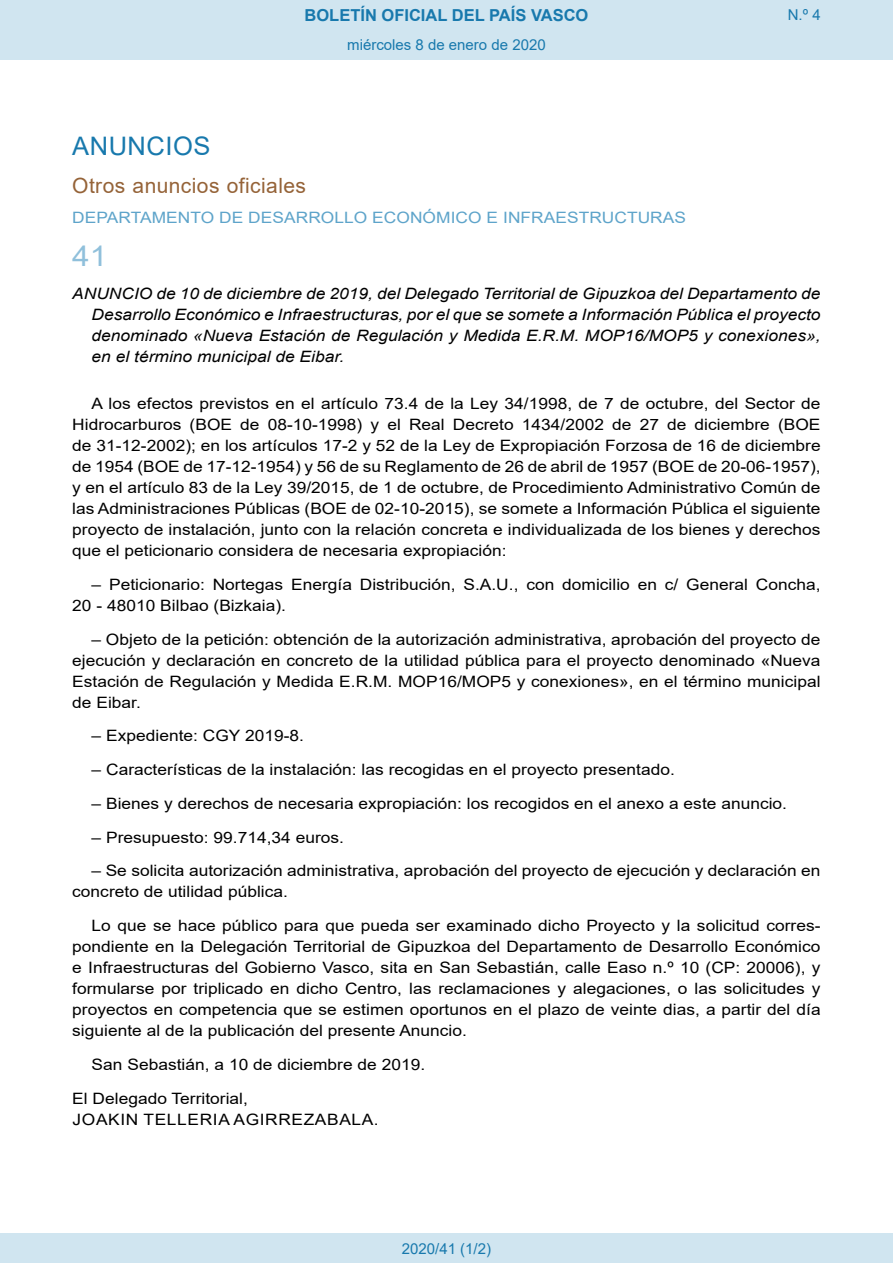
<style>
.page{position:relative;width:893px;height:1263px;background:#fff}
.page>*{position:absolute;margin:0;border:0;box-sizing:border-box;transform-origin:0 0}
.BOPVOrden{font:28.5px "Arial";color:#90c0db;scale:1.11 1}
.BOPVSeccion{font:25.5px "Arial";letter-spacing:.02em;color:#1879ad}
.BOPVSubseccion{font:21px "Arial";letter-spacing:.02em;color:#956338}
.t1{font:700 16.5px "Arial";color:#1879ad}
.BOPVDetalle{font:15.6px/21px "Arial";color:#000;text-align:justify;scale:1.11 1}
.BOPVTitulo{font:italic 15.6px/21px "Arial";color:#000;text-align:justify;scale:1.11 1}
.BOPVOrganismo{font:15.6px "Arial";letter-spacing:.005em;color:#5ea4ca;scale:1.11 1}
.BOPVFirmaLugFec{font:15.6px "Arial";color:#000;scale:1.11 1}
.BOPVFirmaNombre{font:15.6px "Arial";letter-spacing:.035em;color:#000;scale:1.11 1}
.BOPVFirmaPuesto{font:15.6px "Arial";color:#000;scale:1.11 1}
.Paginacion_Centro{font:15px "Arial";color:#1879ad}
</style>
<div class="page">
<div style="left:0;top:0;width:893px;height:60px;background:#d0e5f0"></div>
<div style="left:0;top:1233px;width:893px;height:30px;background:#d0e5f0"></div>
<p class="t1" style="left:305px;top:3px;width:285px">BOLETÍN OFICIAL DEL PAÍS VASCO</p>
<p class="Paginacion_Centro" style="left:347px;top:35px;width:200px">miércoles 8 de enero de 2020</p>
<p class="Paginacion_Centro" style="left:788px;top:5px;width:34px">N.º 4</p>
<p class="BOPVSeccion" style="left:72px;top:128px;width:140px">ANUNCIOS</p>
<p class="BOPVSubseccion" style="left:72px;top:171px;width:235px">Otros anuncios oficiales</p>
<p class="BOPVOrganismo" style="left:72px;top:207px;width:554px">DEPARTAMENTO DE DESARROLLO ECONÓMICO E INFRAESTRUCTURAS</p>
<p class="BOPVOrden" style="left:72px;top:236px;width:33px">41</p>
<p class="BOPVTitulo" style="left:92px;top:284px;width:658px;text-indent:-19px">ANUNCIO de 10 de diciembre de 2019, del Delegado Territorial de Gipuzkoa del Departamento de Desarrollo Económico e Infraestructuras, por el que se somete a Información Pública el proyecto denominado «Nueva Estación de Regulación y Medida E.R.M. MOP16/MOP5 y conexiones», en el término municipal de Eibar.</p>
<p class="BOPVDetalle" style="left:72px;top:393px;width:676px;text-indent:19px">A los efectos previstos en el artículo 73.4 de la Ley 34/1998, de 7 de octubre, del Sector de Hidrocarburos (BOE de 08-10-1998) y el Real Decreto 1434/2002 de 27 de diciembre (BOE de 31-12-2002); en los artículos 17-2 y 52 de la Ley de Expropiación Forzosa de 16 de diciembre de 1954 (BOE de 17-12-1954) y 56 de su Reglamento de 26 de abril de 1957 (BOE de 20-06-1957), y en el artículo 83 de la Ley 39/2015, de 1 de octubre, de Procedimiento Administrativo Común de las Administraciones Públicas (BOE de 02-10-2015), se somete a Información Pública el siguiente proyecto de instalación, junto con la relación concreta e individualizada de los bienes y derechos que el peticionario considera de necesaria expropiación:</p>
<p class="BOPVDetalle" style="left:72px;top:574px;width:676px;text-indent:19px">– Peticionario: Nortegas Energía Distribución, S.A.U., con domicilio en c/ General Concha,<br>20 - 48010 Bilbao (Bizkaia).</p>
<p class="BOPVDetalle" style="left:72px;top:628px;width:676px;text-indent:19px">– Objeto de la petición: obtención de la autorización administrativa, aprobación del proyecto de ejecución y declaración en concreto de la utilidad pública para el proyecto denominado «Nueva Estación de Regulación y Medida E.R.M. MOP16/MOP5 y conexiones», en el término municipal de Eibar.</p>
<p class="BOPVDetalle" style="left:92px;top:725px;width:193px">– Expediente: CGY 2019-8.</p>
<p class="BOPVDetalle" style="left:92px;top:759px;width:527px">– Características de la instalación: las recogidas en el proyecto presentado.</p>
<p class="BOPVDetalle" style="left:92px;top:793px;width:628px">– Bienes y derechos de necesaria expropiación: los recogidos en el anexo a este anuncio.</p>
<p class="BOPVDetalle" style="left:92px;top:826px;width:229px">– Presupuesto: 99.714,34 euros.</p>
<p class="BOPVDetalle" style="left:72px;top:860px;width:676px;text-indent:19px">– Se solicita autorización administrativa, aprobación del proyecto de ejecución y declaración en concreto de utilidad pública.</p>
<p class="BOPVDetalle" style="left:72px;top:915px;width:676px;text-indent:19px">Lo que se hace público para que pueda ser examinado dicho Proyecto y la solicitud corres&shy;pondiente en la Delegación Territorial de Gipuzkoa del Departamento de Desarrollo Económico e Infraestructuras del Gobierno Vasco, sita en San Sebastián, calle Easo n.º 10 (CP: 20006), y formularse por triplicado en dicho Centro, las reclamaciones y alegaciones, o las solicitudes y proyectos en competencia que se estimen oportunos en el plazo de veinte dias, a partir del día siguiente al de la publicación del presente Anuncio.</p>
<p class="BOPVFirmaLugFec" style="left:92px;top:1053px;width:302px">San Sebastián, a 10 de diciembre de 2019.</p>
<p class="BOPVFirmaPuesto" style="left:72px;top:1087px;width:160px">El Delegado Territorial,</p>
<p class="BOPVFirmaNombre" style="left:73px;top:1108px;width:277px">JOAKIN TELLERIA AGIRREZABALA.</p>
<p class="Paginacion_Centro" style="left:402px;top:1238px;width:91px">2020/41 (1/2)</p>
</div>
